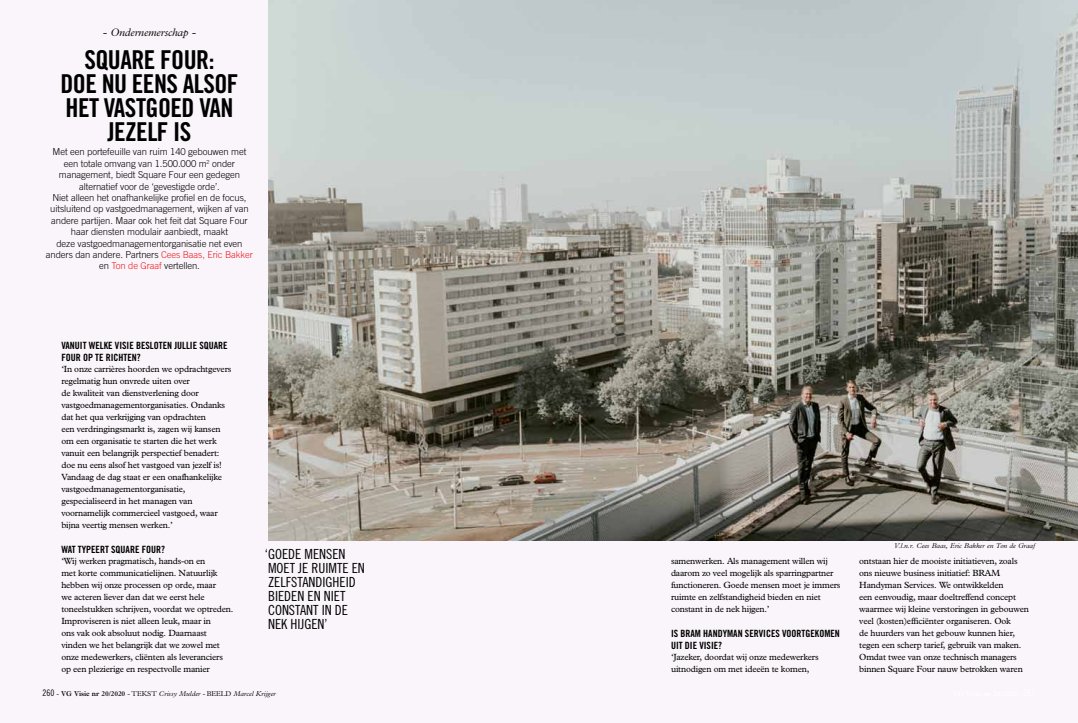
<style>
.page{position:relative;width:1078px;height:723px;background:#fff}
.page>*{position:absolute;margin:0;border:0;box-sizing:border-box;transform-origin:0 0}
.t1{font:26px/24px "Trade Gothic Bold Cond Twenty";letter-spacing:-.02em;color:#000;text-align:center}
.t2{font:13.9px/13.9px "Trade Gothic Cond Eighteen";color:#000}
.t3{font:italic 300 11px "M Plantin";letter-spacing:-.01em;color:#000}
.t4{font:10px/12px "Trade Gothic Bold Cond Twenty";color:#000}
.t5{font:300 9.5px/11.4px "Trade Gothic";letter-spacing:-.01em;color:#000;text-align:center}
.t6{font:9px/12px "M Plantin";letter-spacing:-.02em;color:#000}
.t7{font:italic 300 7px "M Plantin";color:#000}
.s1{color:#ed1d24}
.s2{font-family:"Trade Gothic Cond Eighteen";font-weight:400;font-style:normal;font-size:9px}
.s3{font-style:normal}
.s4{font-weight:600;font-style:normal}
</style>
<div class="page">
<div style="left:539px;top:0;width:538px;height:723px;background:#faf5fa"></div>
<div style="left:0;top:0;width:539px;height:723px;background:#faf5fa"></div>
<img style="left:268px;top:0;width:809px;height:540px">
<p class="t3" style="left:103px;top:26px;width:95px">- Ondernemerschap -</p>
<h1 class="t1" style="left:60px;top:48px;width:177px">SQUARE FOUR:<br>DOE NU EENS ALSOF<br>HET VASTGOED VAN<br>JEZELF IS</h1>
<p class="t5" style="left:46px;top:146px;width:209px">Met een portefeuille van ruim 140 gebouwen met een totale omvang van 1.500.000 m<sup>2</sup> onder management, biedt Square Four een gedegen alternatief voor de ‘gevestigde orde’.<br>Niet alleen het onafhankelijke profiel en de focus, uitsluitend op vastgoedmanagement, wijken af van andere partijen. Maar ook het feit dat Square Four haar diensten modulair aanbiedt, maakt<br>deze vastgoedmanagementorganisatie net even anders dan andere. Partners <span class="s1">Cees Baas, Eric Bakker </span>en <span class="s1">Ton de Graaf</span> vertellen.</p>
<p class="t4" style="left:61px;top:339px;width:168px">VANUIT WELKE VISIE BESLOTEN JULLIE SQUARE<br>FOUR OP TE RICHTEN?</p>
<p class="t6" style="left:61px;top:363px;width:171px">‘In onze carrières hoorden we opdrachtgevers regelmatig hun onvrede uiten over<br>de kwaliteit van dienstverlening door vastgoedmanagementorganisaties. Ondanks dat het qua verkrijging van opdrachten<br>een verdringingsmarkt is, zagen wij kansen om een organisatie te starten die het werk vanuit een belangrijk perspectief benadert: doe nu eens alsof het vastgoed van jezelf is!<br>Vandaag de dag staat er een onafhankelijke vastgoedmanagementorganisatie, gespecialiseerd in het managen van voornamelijk commercieel vastgoed, waar bijna veertig mensen werken.’</p>
<p class="t4" style="left:61px;top:543px;width:105px">WAT TYPEERT SQUARE FOUR?</p>
<p class="t6" style="left:61px;top:555px;width:173px">‘Wij werken pragmatisch, hands-on en<br>met korte communicatielijnen. Natuurlijk hebben wij onze processen op orde, maar<br>we acteren liever dan dat we eerst hele toneelstukken schrijven, voordat we optreden.<br>Improviseren is niet alleen leuk, maar in<br>ons vak ook absoluut nodig. Daarnaast vinden we het belangrijk dat we zowel met onze medewerkers, cliënten als leveranciers op een plezierige en respectvolle manier</p>
<p class="t6" style="left:671px;top:555px;width:171px">samenwerken. Als management willen wij daarom zo veel mogelijk als sparringpartner functioneren. Goede mensen moet je immers ruimte en zelfstandigheid bieden en niet constant in de nek hijgen.’</p>
<h2 class="t2" style="left:265px;top:547px;width:101px">‘GOEDE MENSEN<br>MOET JE RUIMTE EN<br>ZELFSTANDIGHEID<br>BIEDEN EN NIET<br>CONSTANT IN DE<br>NEK HIJGEN’</h2>
<p class="t4" style="left:671px;top:627px;width:170px">IS BRAM HANDYMAN SERVICES VOORTGEKOMEN<br>UIT DIE VISIE?</p>
<p class="t6" style="left:671px;top:651px;width:149px">‘Jazeker, doordat wij onze medewerkers uitnodigen om met ideeën te komen,</p>
<p class="t7" style="left:43px;top:690px;width:235px"><span class="s2">260</span> <span class="s3">-</span> <span class="s4">VG Visie nr 20/2020</span> <span class="s3">- TEKST</span> Crissy Mulder <span class="s3">- BEELD</span> Marcel Krijger</p>
<p class="t7" style="left:893px;top:542px;width:142px">V.l.n.r. Cees Baas, Eric Bakker en Ton de Graaf</p>
<p class="t6" style="left:859px;top:555px;width:171px">ontstaan hier de mooiste initiatieven, zoals ons nieuwe business initiatief: BRAM Handyman Services. We ontwikkelden<br>een eenvoudig, maar doeltreffend concept waarmee wij kleine verstoringen in gebouwen veel (kosten)efficiënter organiseren. Ook<br>de huurders van het gebouw kunnen hier, tegen een scherp tarief, gebruik van maken.<br>Omdat twee van onze technisch managers binnen Square Four nauw betrokken waren</p>
</div>
